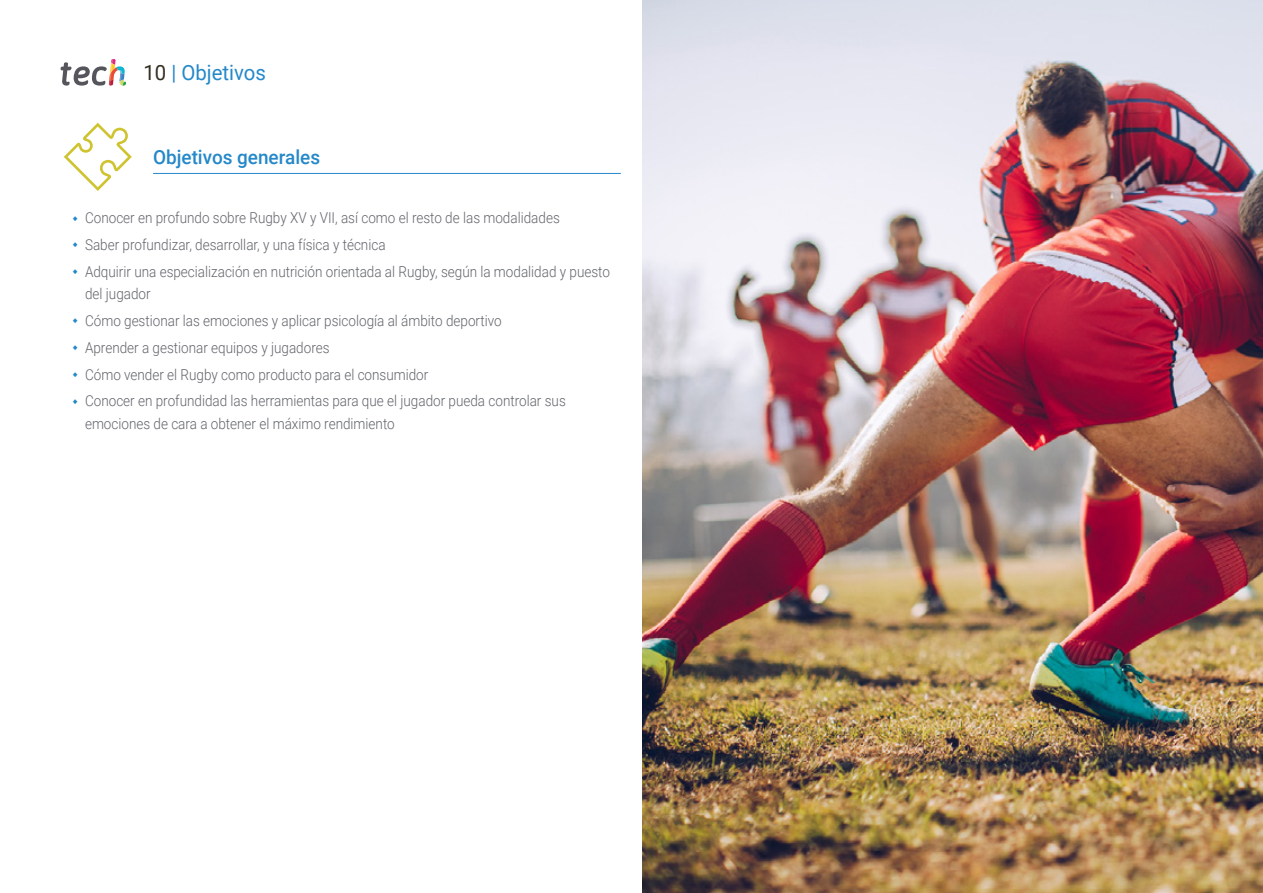
<style>
.page{position:relative;width:1263px;height:893px;background:#fff}
.page>*{position:absolute;margin:0;border:0;box-sizing:border-box;transform-origin:0 0}
.t1{font:21px "Roboto";color:#2488c9}
.t2{font:500 19.5px "Roboto";color:#2488c9}
.t3{font:300 15px/26.7px "Roboto";color:#61646a;scale:.9 1}
.s1{color:#312e20}
</style>
<div class="page">
<hr style="left:153px;top:173px;width:468px;height:1px;background:#2488c9">
<svg style="left:64px;top:123px;width:68px;height:68px"></svg>
<img style="left:642px;top:0;width:621px;height:893px">
<svg style="left:61px;top:59px;width:65px;height:27px"></svg>
<h1 class="t1" style="left:144px;top:57px;width:124px"><span class="s1">10</span> | Objetivos</h1>
<h2 class="t2" style="left:153px;top:144px;width:169px">Objetivos generales</h2>
<p class="t3" style="left:85px;top:204px;width:585px">Conocer en profundo sobre Rugby XV y VII, así como el resto de las modalidades<br>Saber profundizar, desarrollar, y una física y técnica<br>Adquirir una especialización en nutrición orientada al Rugby, según la modalidad y puesto</p>
<p class="t3" style="left:85px;top:280px;width:536px">del jugador<br>Cómo gestionar las emociones y aplicar psicología al ámbito deportivo<br>Aprender a gestionar equipos y jugadores<br>Cómo vender el Rugby como producto para el consumidor<br>Conocer en profundidad las herramientas para que el jugador pueda controlar sus</p>
<p class="t3" style="left:85px;top:410px;width:346px">emociones de cara a obtener el máximo rendimiento</p>
</div>
